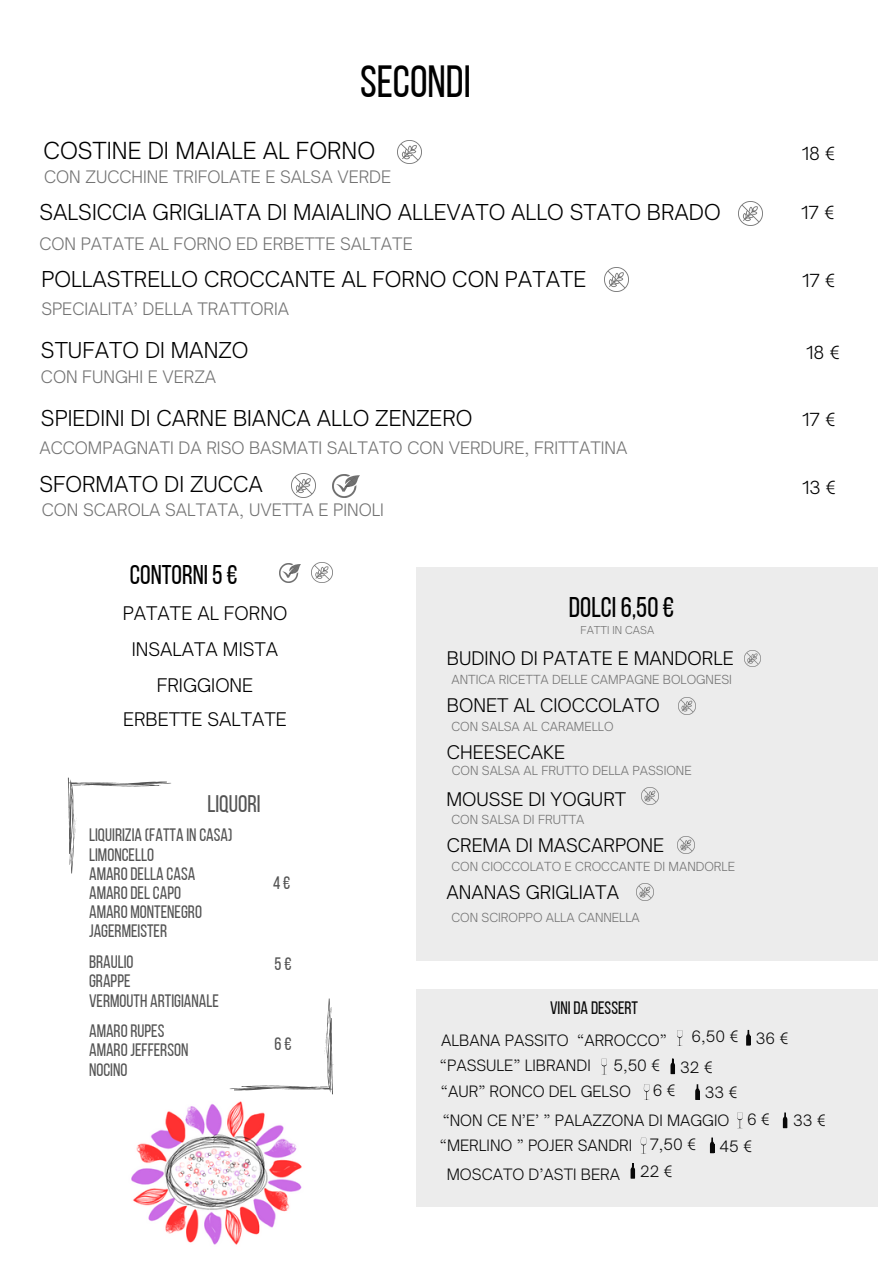
<style>
.page{position:relative;width:894px;height:1264px;background:#fff}
.page>*{position:absolute;margin:0;border:0;box-sizing:border-box;transform-origin:0 0}
.t1{font:45px "Bebas Neue";color:#000}
.t2{font:28.5px "Bebas Neue";color:#000}
.t3{font:27px "Bebas Neue";color:#000}
.t4{font:24px "Bebas Neue";color:#545454}
.t5{font:300 22.5px "Open Sauce One";color:#000}
.t6{font:300 21px "Open Sauce One";color:#000}
.t7{font:18px "Bebas Neue";color:#545454}
.t8{font:300 18px/36px "Open Sauce One";color:#000;text-align:center}
.t9{font:18px "Bebas Neue";color:#000}
.t10{font:300 17.25px "Open Sauce One";color:#000}
.t11{font:300 16.5px "Open Sauce One";color:#737373}
.t12{font:300 15px "Open Sauce One";color:#000}
.t13{font:300 12px "Open Sauce One";color:#737373}
.t14{font:300 10.5px "Open Sauce One";color:#737373}
</style>
<div class="page">
<img style="left:312px;top:562px;width:20px;height:21px">
<img style="left:279px;top:563px;width:22px;height:19px">
<div style="left:416px;top:567px;width:461px;height:394px;background:#ececec"></div>
<img style="left:292px;top:473px;width:23px;height:24px">
<img style="left:604px;top:268px;width:24px;height:23px">
<img style="left:738px;top:202px;width:24px;height:23px">
<img style="left:744px;top:650px;width:16px;height:17px">
<img style="left:397px;top:140px;width:24px;height:24px">
<div style="left:416px;top:989px;width:461px;height:217px;background:#ececec"></div>
<img style="left:131px;top:1064px;width:203px;height:181px">
<svg style="left:228px;top:998px;width:105px;height:96px"></svg>
<svg style="left:68px;top:777px;width:103px;height:96px"></svg>
<img style="left:678px;top:697px;width:17px;height:17px">
<img style="left:641px;top:787px;width:17px;height:17px">
<img style="left:677px;top:836px;width:17px;height:17px">
<img style="left:636px;top:883px;width:17px;height:17px">
<img style="left:332px;top:474px;width:27px;height:24px">
<h5 class="t1" style="left:360px;top:63px;width:112px">SECONDI</h5>
<h5 class="t5" style="left:43px;top:137px;width:333px">COSTINE DI MAIALE AL FORNO</h5>
<h6 class="t11" style="left:44px;top:167px;width:348px">CON ZUCCHINE TRIFOLATE E SALSA VERDE</h6>
<p class="t6" style="left:39px;top:199px;width:682px">SALSICCIA GRIGLIATA DI MAIALINO ALLEVATO ALLO STATO BRADO</p>
<h6 class="t11" style="left:39px;top:233px;width:375px">CON PATATE AL FORNO ED ERBETTE SALTATE</h6>
<h5 class="t6" style="left:41px;top:266px;width:546px">POLLASTRELLO CROCCANTE AL FORNO CON PATATE</h5>
<h6 class="t11" style="left:41px;top:298px;width:249px">SPECIALITA’ DELLA TRATTORIA</h6>
<p class="t6" style="left:41px;top:336px;width:209px">STUFATO DI MANZO</p>
<p class="t11" style="left:41px;top:366px;width:177px">CON FUNGHI E VERZA</p>
<h5 class="t6" style="left:41px;top:405px;width:433px">SPIEDINI DI CARNE BIANCA ALLO ZENZERO</h5>
<p class="t11" style="left:39px;top:437px;width:589px">ACCOMPAGNATI DA RISO BASMATI SALTATO CON VERDURE, FRITTATINA</p>
<h5 class="t6" style="left:39px;top:471px;width:225px">SFORMATO DI ZUCCA</h5>
<h5 class="t11" style="left:42px;top:500px;width:344px">CON SCAROLA SALTATA, UVETTA E PINOLI</h5>
<p class="t3" style="left:130px;top:564px;width:109px">CONTORNI 5€</p>
<h5 class="t8" style="left:123px;top:595px;width:166px">PATATE AL FORNO<br>INSALATA MISTA<br>FRIGGIONE</h5>
<h5 class="t8" style="left:123px;top:701px;width:165px">ERBETTE SALTATE</h5>
<p class="t2" style="left:569px;top:595px;width:107px">DOLCI 6,50€</p>
<p class="t14" style="left:580px;top:623px;width:75px">FATTI IN CASA</p>
<h5 class="t8" style="left:447px;top:640px;width:288px">BUDINO DI PATATE E MANDORLE</h5>
<p class="t13" style="left:451px;top:672px;width:282px">ANTICA RICETTA DELLE CAMPAGNE BOLOGNESI</p>
<h4 class="t8" style="left:447px;top:687px;width:214px">BONET AL CIOCCOLATO</h4>
<p class="t13" style="left:451px;top:719px;width:164px">CON SALSA AL CARAMELLO</p>
<p class="t8" style="left:447px;top:734px;width:120px">CHEESECAKE</p>
<p class="t13" style="left:451px;top:762px;width:241px">CON SALSA AL FRUTTO DELLA PASSIONE</p>
<h5 class="t10" style="left:801px;top:142px;width:35px">18 €</h5>
<h5 class="t10" style="left:801px;top:202px;width:35px">17 €</h5>
<h5 class="t10" style="left:801px;top:269px;width:35px">17 €</h5>
<h5 class="t10" style="left:806px;top:341px;width:35px">18 €</h5>
<h5 class="t10" style="left:802px;top:409px;width:35px">17 €</h5>
<h3 class="t10" style="left:801px;top:476px;width:36px">13 €</h3>
<h2 class="t4" style="left:207px;top:793px;width:55px">LIQUORI</h2>
<p class="t7" style="left:89px;top:827px;width:145px">LIQUIRIZIA (FATTA IN CASA)</p>
<h5 class="t7" style="left:89px;top:847px;width:67px">LIMONCELLO</h5>
<p class="t7" style="left:89px;top:866px;width:108px">AMARODELLA CASA</p>
<p class="t7" style="left:89px;top:885px;width:93px">AMARODELCAPO</p>
<h5 class="t7" style="left:89px;top:904px;width:114px">AMARO MONTENEGRO</h5>
<p class="t7" style="left:89px;top:924px;width:80px">JAGERMEISTER</p>
<p class="t7" style="left:89px;top:954px;width:46px">BRAULIO</p>
<h5 class="t7" style="left:89px;top:973px;width:43px">GRAPPE</h5>
<p class="t7" style="left:89px;top:993px;width:131px">VERMOUTH ARTIGIANALE</p>
<h5 class="t7" style="left:89px;top:1023px;width:77px">AMARORUPES</h5>
<p class="t7" style="left:89px;top:1042px;width:101px">AMAROJEFFERSON</p>
<p class="t7" style="left:89px;top:1062px;width:40px">NOCINO</p>
<p class="t7" style="left:273px;top:875px;width:19px">4€</p>
<p class="t7" style="left:274px;top:956px;width:18px">5€</p>
<p class="t7" style="left:274px;top:1036px;width:18px">6€</p>
<p class="t8" style="left:446px;top:781px;width:181px">MOUSSE DI YOGURT</p>
<p class="t13" style="left:451px;top:811px;width:134px">CON SALSA DI FRUTTA</p>
<h5 class="t8" style="left:447px;top:826px;width:219px">CREMA DI MASCARPONE</h5>
<p class="t13" style="left:451px;top:859px;width:285px">CON CIOCCOLATO E CROCCANTE DI MANDORLE</p>
<p class="t8" style="left:446px;top:874px;width:174px">ANANAS GRIGLIATA</p>
<p class="t13" style="left:451px;top:909px;width:190px">CON SCIROPPO ALLA CANNELLA</p>
<p class="t9" style="left:550px;top:1000px;width:89px">VINI DA DESSERT</p>
<h4 class="t12" style="left:441px;top:1031px;width:227px">ALBANA PASSITO “ARROCCO”</h4>
<h5 class="t12" style="left:440px;top:1055px;width:152px">“PASSULE” LIBRANDI</h5>
<h4 class="t12" style="left:441px;top:1082px;width:191px">“AUR” RONCO DEL GELSO</h4>
<h5 class="t12" style="left:442px;top:1110px;width:288px">“NON CE N’E’ ” PALAZZONA DI MAGGIO</h5>
<h4 class="t12" style="left:440px;top:1136px;width:194px">“MERLINO ” POJER SANDRI</h4>
<p class="t12" style="left:446px;top:1164px;width:175px">MOSCATO D’ASTI BERA</p>
<p class="t12" style="left:691px;top:1027px;width:49px">6,50 €</p>
<h5 class="t12" style="left:755px;top:1029px;width:34px">36 €</h5>
<p class="t12" style="left:613px;top:1055px;width:49px">5,50 €</p>
<h6 class="t12" style="left:680px;top:1057px;width:34px">32 €</h6>
<h6 class="t12" style="left:652px;top:1081px;width:25px">6 €</h6>
<h2 class="t12" style="left:704px;top:1083px;width:35px">33 €</h2>
<h6 class="t12" style="left:746px;top:1109px;width:25px">6 €</h6>
<h6 class="t12" style="left:792px;top:1110px;width:35px">33 €</h6>
<h6 class="t12" style="left:649px;top:1134px;width:48px">7,50 €</h6>
<h6 class="t12" style="left:719px;top:1136px;width:34px">45 €</h6>
<p class="t12" style="left:640px;top:1162px;width:34px">22 €</p>
</div>
